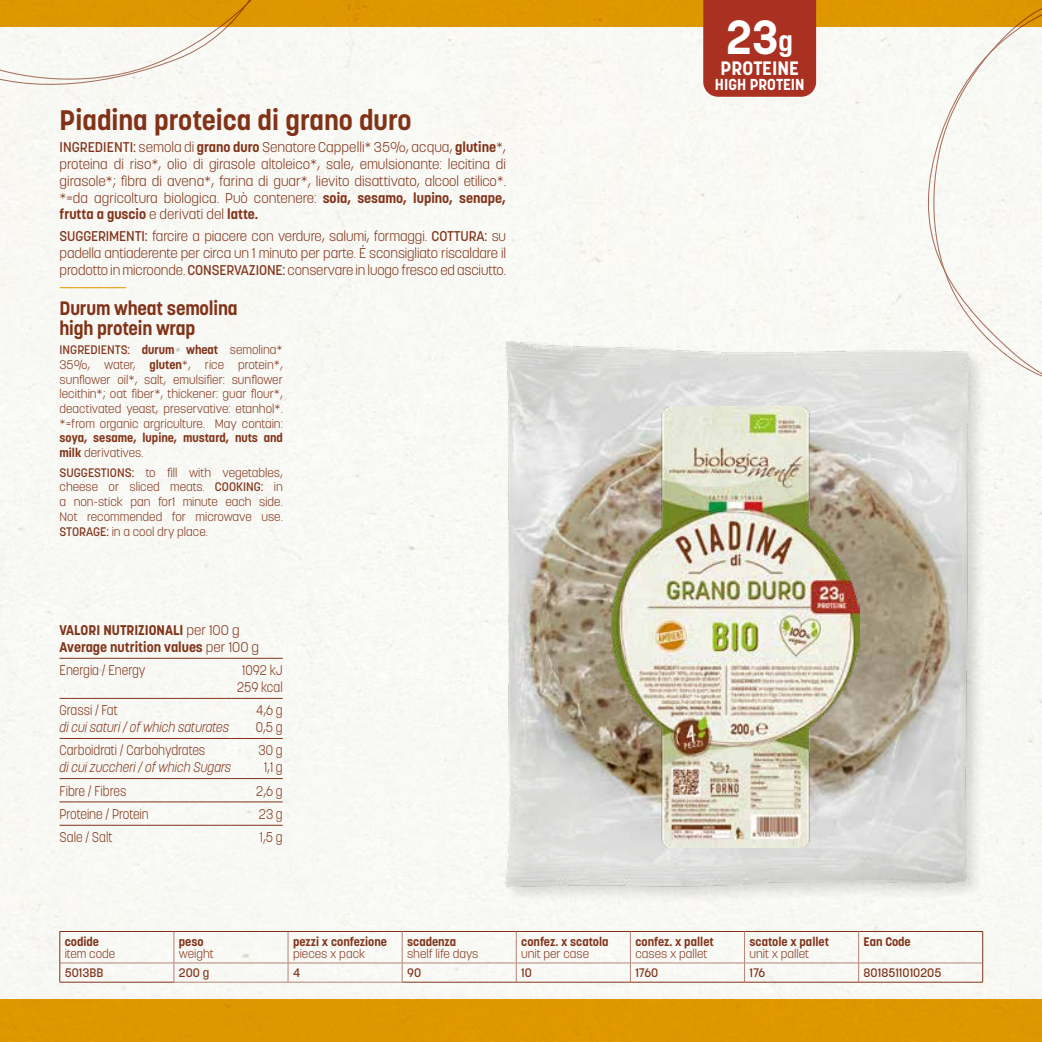
<style>
.page{position:relative;width:1042px;height:1042px;background:#fff}
.page>*{position:absolute;margin:0;border:0;box-sizing:border-box;transform-origin:0 0}
.t1{font:700 47.25px "Korolev";color:#fff}
.t2{font:700 28px "Korolev";color:#813318}
.t3{font:700 19.25px/19.2px "Korolev";letter-spacing:-.01em;color:#813318}
.t4{font:700 19.25px "Korolev";color:#fff}
.t5{font:700 15.75px "Korolev";color:#fff}
.t6{font:300 14px/16.8px "Korolev";color:#813318;text-align:justify}
.t7{font:300 14px/16.8px "Korolev";color:#813318;text-align:center;scale:.9 1}
.t8{font:italic 300 14px "Korolev";color:#813318;scale:.9 1}
.t9{font:700 14px/16.8px "Korolev";color:#813318}
.t10{font:300 12.25px/14.7px "Korolev";color:#813318;text-align:justify}
.t11{font:700 12.25px/14.7px "Korolev";color:#813318}
.t12{font:500 12.25px "Korolev";color:#813318}
.s1{font-weight:500}
.s2{font-weight:700}
.s3{font-weight:300}
.s4{font-size:28px}
</style>
<div class="page">
<div style="left:0;top:26px;width:1042px;height:973px;background:#f8f9f5"></div>
<div style="left:907px;top:26px;width:135px;height:390px;background:#f9faf5"></div>
<div style="left:926px;top:26px;width:116px;height:374px;background:#f9f9f5"></div>
<div style="left:0;top:26px;width:324px;height:70px;background:#f8f8f4"></div>
<hr style="left:60px;top:658px;width:172px;height:1px;background:#813318">
<hr style="left:232px;top:658px;width:51px;height:1px;background:#813318">
<hr style="left:60px;top:698px;width:172px;height:1px;background:#813318">
<hr style="left:232px;top:698px;width:51px;height:1px;background:#813318">
<hr style="left:60px;top:738px;width:172px;height:1px;background:#813318">
<hr style="left:232px;top:738px;width:51px;height:1px;background:#813318">
<hr style="left:60px;top:778px;width:172px;height:1px;background:#813318">
<hr style="left:232px;top:778px;width:51px;height:1px;background:#813318">
<hr style="left:60px;top:801px;width:172px;height:1px;background:#813318">
<hr style="left:232px;top:801px;width:51px;height:1px;background:#813318">
<hr style="left:60px;top:825px;width:172px;height:1px;background:#813318">
<hr style="left:232px;top:825px;width:51px;height:1px;background:#813318">
<hr style="left:60px;top:931px;width:114px;height:1px;background:#813318">
<hr style="left:59px;top:932px;width:1px;height:31px;background:#813318">
<hr style="left:174px;top:931px;width:114px;height:1px;background:#813318">
<hr style="left:288px;top:931px;width:114px;height:1px;background:#813318">
<hr style="left:402px;top:931px;width:114px;height:1px;background:#813318">
<hr style="left:982px;top:932px;width:1px;height:31px;background:#813318">
<hr style="left:174px;top:932px;width:1px;height:30px;background:#b38475">
<hr style="left:288px;top:932px;width:1px;height:30px;background:#b38475">
<hr style="left:402px;top:932px;width:1px;height:30px;background:#b38475">
<hr style="left:516px;top:932px;width:1px;height:30px;background:#b38475">
<hr style="left:630px;top:932px;width:1px;height:30px;background:#b38475">
<hr style="left:744px;top:932px;width:1px;height:30px;background:#b38475">
<hr style="left:858px;top:932px;width:1px;height:30px;background:#b38475">
<hr style="left:60px;top:962px;width:114px;height:1px;background:#b38475">
<hr style="left:174px;top:962px;width:114px;height:1px;background:#b38475">
<svg style="left:174px;top:963px;width:1px;height:19px"></svg>
<hr style="left:288px;top:962px;width:114px;height:1px;background:#b38475">
<svg style="left:288px;top:963px;width:1px;height:19px"></svg>
<hr style="left:402px;top:962px;width:114px;height:1px;background:#b38475">
<svg style="left:402px;top:963px;width:1px;height:19px"></svg>
<hr style="left:516px;top:962px;width:114px;height:1px;background:#b38475">
<svg style="left:516px;top:963px;width:1px;height:19px"></svg>
<hr style="left:630px;top:962px;width:114px;height:1px;background:#b38475">
<svg style="left:630px;top:963px;width:1px;height:19px"></svg>
<hr style="left:744px;top:962px;width:114px;height:1px;background:#b38475">
<svg style="left:744px;top:963px;width:1px;height:19px"></svg>
<hr style="left:858px;top:962px;width:124px;height:1px;background:#b38475">
<svg style="left:858px;top:963px;width:1px;height:19px"></svg>
<hr style="left:174px;top:982px;width:114px;height:1px;background:#b38475">
<hr style="left:288px;top:982px;width:114px;height:1px;background:#b38475">
<svg style="left:59px;top:963px;width:1px;height:19px"></svg>
<svg style="left:982px;top:963px;width:1px;height:19px"></svg>
<hr style="left:60px;top:982px;width:114px;height:1px;background:#813318">
<hr style="left:402px;top:982px;width:114px;height:1px;background:#813318">
<hr style="left:516px;top:982px;width:114px;height:1px;background:#813318">
<hr style="left:630px;top:982px;width:114px;height:1px;background:#813318">
<hr style="left:744px;top:982px;width:114px;height:1px;background:#813318">
<hr style="left:858px;top:982px;width:125px;height:1px;background:#813318">
<hr style="left:60px;top:287px;width:66px;height:1px;background:#e49b00">
<div style="left:0;top:0;width:1042px;height:26px;background:#e49b00"></div>
<div style="left:703px;top:0;width:113px;height:97px;background:#aa3021"></div>
<div style="left:0;top:999px;width:1042px;height:43px;background:#e49b00"></div>
<img style="left:458px;top:292px;width:558px;height:649px">
<img style="left:611px;top:406px;width:248px;height:441px">
<h2 class="t2" style="left:60px;top:103px;width:354px">Piadina proteica di grano duro</h2>
<p class="t6" style="left:60px;top:139px;width:448px"><span class="s1">INGREDIENTI:</span> semola di <span class="s2">grano duro</span> Senatore Cappelli* 35%, acqua, <span class="s2">glutine</span>*, proteina di riso*, olio di girasole altoleico*, sale, emulsionante: lecitina di girasole*; fibra di avena*, farina di guar*, lievito disattivato, alcool etilico*. *=da agricoltura biologica. Può contenere: <span class="s2">soia, sesamo, lupino, senape, frutta a guscio</span> e derivati del <span class="s2">latte.</span></p>
<p class="t6" style="left:60px;top:228px;width:448px"><span class="s1">SUGGERIMENTI:</span> farcire a piacere con verdure, salumi, formaggi. <span class="s1">COTTURA:</span> su padella antiaderente per circa un 1 minuto per parte. É sconsigliato riscaldare il prodotto in microonde. <span class="s1">CONSERVAZIONE:</span> conservare in luogo fresco ed asciutto.</p>
<h3 class="t3" style="left:60px;top:299px;width:179px">Durum wheat semolina high protein wrap</h3>
<p class="t10" style="left:60px;top:342px;width:225px"><span class="s1">INGREDIENTS:</span> <span class="s2">durum wheat</span> semolina* 35%, water, <span class="s2">gluten</span>*, rice protein*, sunflower oil*, salt, emulsifier: sunflower lecithin*; oat fiber*, thickener: guar flour*, deactivated yeast, preservative: etanhol*. *=from organic argriculture. May contain:</p>
<p class="t11" style="left:60px;top:431px;width:225px">soya, sesame, lupine, mustard, nuts and milk <span class="s3">derivatives.</span></p>
<p class="t10" style="left:60px;top:465px;width:225px"><span class="s1">SUGGESTIONS:</span> to fill with vegetables, cheese or sliced meats. <span class="s1">COOKING:</span> in a non-stick pan for1 minute each side.<br>Not recommended for microwave use.<br><span class="s1">STORAGE:</span> in a cool dry place.</p>
<p class="t9" style="left:60px;top:622px;width:201px">VALORI NUTRIZIONALI <span class="s3">per 100 g<br></span>Average nutrition values <span class="s3">per 100 g</span></p>
<p class="t7" style="left:60px;top:662px;width:97px">Energia / Energy</p>
<p class="t7" style="left:237px;top:662px;width:52px">1092 kJ<br>259 kcal</p>
<p class="t7" style="left:60px;top:702px;width:66px">Grassi / Fat</p>
<p class="t8" style="left:60px;top:718px;width:190px">di cui saturi / of which saturates</p>
<p class="t7" style="left:256px;top:702px;width:32px;text-align:left">4,6 g<br>0,5 g</p>
<p class="t7" style="left:60px;top:742px;width:163px">Carboidrati / Carbohydrates</p>
<p class="t8" style="left:60px;top:758px;width:192px">di cui zuccheri / of which Sugars</p>
<p class="t7" style="left:259px;top:742px;width:28px">30 g<br>1,1 g</p>
<p class="t7" style="left:60px;top:782px;width:76px">Fibre / Fibres</p>
<p class="t7" style="left:256px;top:782px;width:31px">2,6 g</p>
<p class="t7" style="left:60px;top:805px;width:101px">Proteine / Protein</p>
<p class="t7" style="left:259px;top:805px;width:28px">23 g</p>
<p class="t7" style="left:60px;top:829px;width:60px">Sale / Salt</p>
<p class="t7" style="left:260px;top:829px;width:27px">1,5 g</p>
<h1 class="t1" style="left:726px;top:8px;width:68px">23<span class="s4">g</span></h1>
<h3 class="t4" style="left:720px;top:56px;width:80px">PROTEINE</h3>
<p class="t5" style="left:715px;top:75px;width:91px">HIGH PROTEIN</p>
<p class="t11" style="left:65px;top:934px;width:36px">codide</p>
<p class="t10" style="left:65px;top:946px;width:52px">item code</p>
<p class="t11" style="left:179px;top:934px;width:26px">peso</p>
<p class="t10" style="left:179px;top:946px;width:36px">weight</p>
<p class="t11" style="left:293px;top:934px;width:95px">pezzi x confezione</p>
<p class="t10" style="left:293px;top:946px;width:74px">pieces x pack</p>
<p class="t11" style="left:407px;top:934px;width:51px">scadenza</p>
<p class="t10" style="left:407px;top:946px;width:73px">shelf life days</p>
<p class="t11" style="left:521px;top:934px;width:89px">confez. x scatola</p>
<p class="t10" style="left:521px;top:946px;width:69px">unit per case</p>
<p class="t11" style="left:635px;top:934px;width:80px">confez. x pallet</p>
<p class="t10" style="left:635px;top:946px;width:74px">cases x pallet</p>
<p class="t11" style="left:749px;top:934px;width:81px">scatole x pallet</p>
<p class="t10" style="left:749px;top:946px;width:61px">unit x pallet</p>
<p class="t11" style="left:863px;top:934px;width:49px">Ean Code</p>
<p class="t12" style="left:65px;top:965px;width:40px">5013BB</p>
<p class="t12" style="left:179px;top:965px;width:32px">200 g</p>
<p class="t12" style="left:293px;top:965px;width:9px">4</p>
<p class="t12" style="left:407px;top:965px;width:15px">90</p>
<p class="t12" style="left:521px;top:965px;width:12px">10</p>
<p class="t12" style="left:635px;top:965px;width:24px">1760</p>
<p class="t12" style="left:749px;top:965px;width:17px">176</p>
<p class="t12" style="left:863px;top:965px;width:79px">8018511010205</p>
</div>
